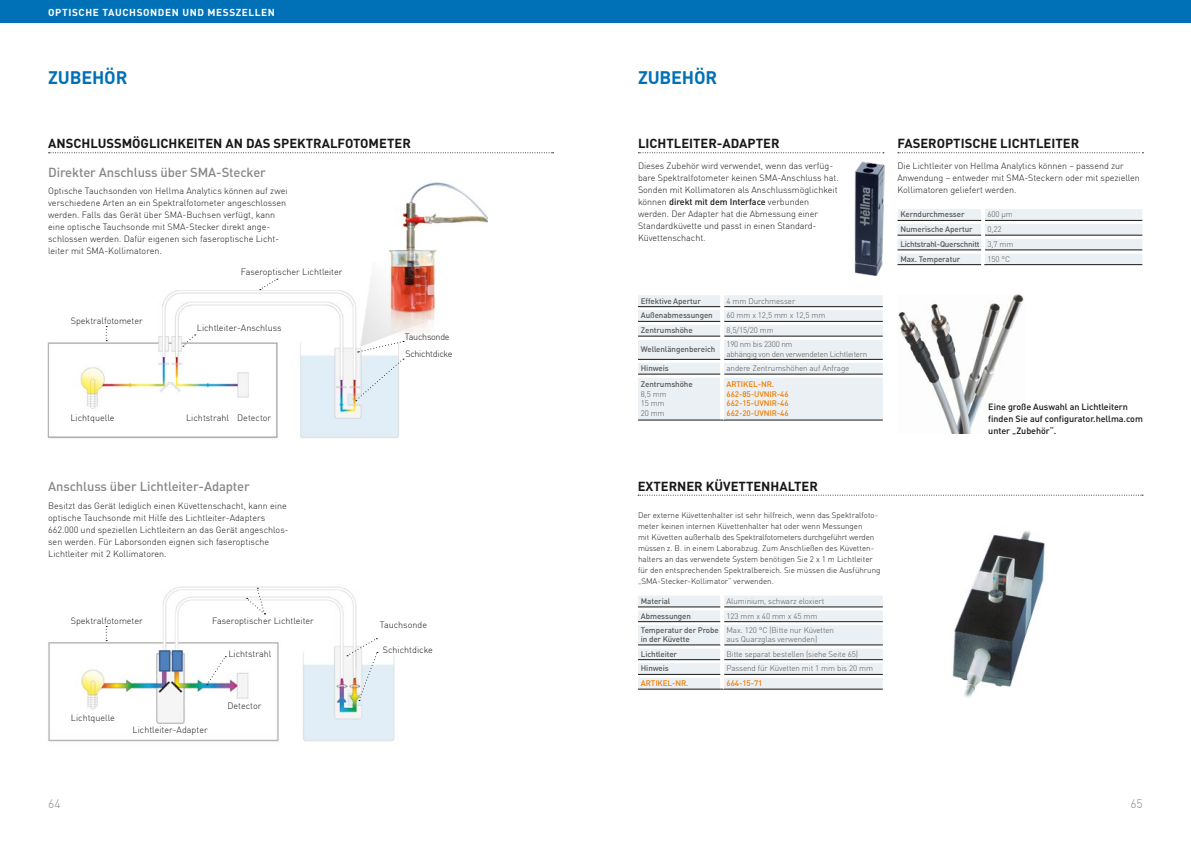
<style>
.page{position:relative;width:1191px;height:842px;background:#fff}
.page>*{position:absolute;margin:0;border:0;box-sizing:border-box;transform-origin:0 0}
.t1{font:700 18px "DIN";letter-spacing:-.01em;color:#0071b6}
.t2{font:700 13px "DIN";color:#181716}
.t3{font:500 13px "DIN";letter-spacing:-.01em;color:#868786}
.t4{font:300 12px "DIN";color:#868786}
.t5{font:700 10px "DIN";letter-spacing:.06em;color:#fff}
.t6{font:300 9px/12px "DIN";color:#181716}
.t7{font:500 9px/12px "DIN";letter-spacing:-.005em;color:#181716}
.t8{font:300 9px/17.2px "DIN";letter-spacing:-.03em;color:#181716}
.t9{font:300 8px/11px "DIN";color:#181716}
.t10{font:300 8px/9.5px "DIN";letter-spacing:-.01em;color:#565655}
.t11{font:500 8px/9.5px "DIN";letter-spacing:-.01em;color:#565655}
.t12{font:500 8px/9.5px "DIN";letter-spacing:-.01em;color:#ef7c00}
.t13{font:300 8px/9.5px "DIN";letter-spacing:-.03em;color:#565655}
.t14{font:500 8px/14.7px "DIN";letter-spacing:-.03em;color:#565655}
.s1{font-weight:500}
.s2{font-weight:300}
</style>
<div class="page">
<img style="left:898px;top:294px;width:126px;height:140px">
<img style="left:952px;top:531px;width:93px;height:166px">
<svg style="left:898px;top:152px;width:245px;height:1px"></svg>
<img style="left:47px;top:182px;width:440px;height:257px">
<svg style="left:355px;top:359px;width:49px;height:42px;background:#e3ecf3"></svg>
<svg style="left:358px;top:341px;width:46px;height:12px"></svg>
<svg style="left:183px;top:334px;width:13px;height:13px"></svg>
<svg style="left:106px;top:326px;width:1px;height:15px"></svg>
<div style="left:0;top:0;width:1191px;height:23px;background:#0071b6"></div>
<svg style="left:49px;top:152px;width:504px;height:1px"></svg>
<svg style="left:638px;top:152px;width:246px;height:1px"></svg>
<img style="left:48px;top:586px;width:347px;height:156px">
<div style="left:383px;top:647px;width:58px;height:7px;background:#fff"></div>
<svg style="left:638px;top:295px;width:244px;height:126px;background:#e3e7eb"></svg>
<svg style="left:897px;top:209px;width:245px;height:56px"></svg>
<img style="left:854px;top:161px;width:31px;height:116px">
<svg style="left:246px;top:588px;width:19px;height:26px"></svg>
<svg style="left:207px;top:656px;width:19px;height:29px"></svg>
<svg style="left:347px;top:638px;width:31px;height:63px"></svg>
<svg style="left:260px;top:279px;width:18px;height:11px"></svg>
<svg style="left:106px;top:626px;width:1px;height:15px"></svg>
<svg style="left:638px;top:596px;width:244px;height:94px"></svg>
<svg style="left:638px;top:495px;width:505px;height:1px"></svg>
<p class="t5" style="left:48px;top:5px;width:228px">OPTISCHE TAUCHSONDEN UND MESSZELLEN</p>
<h1 class="t1" style="left:48px;top:65px;width:81px">ZUBEHÖR</h1>
<h2 class="t2" style="left:48px;top:135px;width:364px">ANSCHLUSSMÖGLICHKEITEN AN DAS SPEKTRALFOTOMETER</h2>
<h2 class="t3" style="left:48px;top:164px;width:219px">Direkter Anschluss über SMA-Stecker</h2>
<p class="t6" style="left:48px;top:185px;width:241px">Optische Tauchsonden von Hellma Analytics können auf zwei verschiedene Arten an ein Spektralfotometer angeschlossen werden. Falls das Gerät über SMA-Buchsen verfügt, kann eine optische Tauchsonde mit SMA-Stecker direkt ange&shy;schlossen werden. Dafür eigenen sich faseroptische Licht&shy;leiter mit SMA-Kollimatoren.</p>
<p class="t6" style="left:71px;top:314px;width:74px">Spektralfotometer</p>
<p class="t6" style="left:241px;top:266px;width:103px">Faseroptischer Lichtleiter</p>
<p class="t6" style="left:197px;top:322px;width:86px">Lichtleiter-Anschluss</p>
<p class="t6" style="left:70px;top:412px;width:45px">Lichtquelle</p>
<p class="t6" style="left:186px;top:412px;width:87px">Lichtstrahl Detector</p>
<h2 class="t3" style="left:48px;top:478px;width:203px">Anschluss über Lichtleiter-Adapter</h2>
<p class="t6" style="left:48px;top:499px;width:242px">Besitzt das Gerät lediglich einen Küvettenschacht, kann eine optische Tauchsonde mit Hilfe des Lichtleiter-Adapters 662.000 und speziellen Lichtleitern an das Gerät angeschlos&shy;sen werden. Für Laborsonden eignen sich faseroptische Lichtleiter mit 2 Kollimatoren.</p>
<p class="t6" style="left:71px;top:614px;width:74px">Spektralfotometer</p>
<p class="t6" style="left:71px;top:712px;width:45px">Lichtquelle</p>
<p class="t6" style="left:212px;top:614px;width:103px">Faseroptischer Lichtleiter</p>
<p class="t6" style="left:228px;top:648px;width:44px">Lichtstrahl</p>
<p class="t6" style="left:227px;top:700px;width:36px">Detector</p>
<p class="t6" style="left:133px;top:724px;width:77px">Lichtleiter-Adapter</p>
<p class="t8" style="left:405px;top:328px;width:49px">Tauchsonde<br>Schichtdicke</p>
<p class="t6" style="left:380px;top:619px;width:49px">Tauchsonde</p>
<p class="t6" style="left:383px;top:644px;width:52px">Schichtdicke</p>
<h1 class="t1" style="left:638px;top:65px;width:81px">ZUBEHÖR</h1>
<h2 class="t2" style="left:638px;top:135px;width:143px">LICHTLEITER-ADAPTER</h2>
<p class="t6" style="left:638px;top:159px;width:202px">Dieses Zubehör wird verwendet, wenn das verfüg&shy;bare Spektralfotometer keinen SMA-Anschluss hat.<br>Sonden mit Kollimatoren als Anschlussmöglichkeit können <span class="s1">direkt mit dem Interface</span> verbunden werden. Der Adapter hat die Abmessung einer Standardküvette und passt in einen Standard-Küvettenschacht.</p>
<p class="t11" style="left:641px;top:296px;width:61px">Effektive Apertur</p>
<p class="t10" style="left:726px;top:296px;width:70px">4 mm Durchmesser</p>
<p class="t11" style="left:641px;top:310px;width:73px">Außenabmessungen</p>
<p class="t10" style="left:726px;top:311px;width:100px">60 mm x 12,5 mm x 12,5 mm</p>
<p class="t11" style="left:641px;top:325px;width:53px">Zentrumshöhe</p>
<p class="t10" style="left:726px;top:325px;width:49px">8,5/15/20 mm</p>
<p class="t11" style="left:641px;top:344px;width:76px">Wellenlängenbereich</p>
<p class="t13" style="left:726px;top:340px;width:142px">190 nm bis 2300 nm<br>abhängig von den verwendeten Lichtleitern</p>
<p class="t11" style="left:641px;top:363px;width:30px">Hinweis</p>
<p class="t10" style="left:726px;top:363px;width:124px">andere Zentrumshöhen auf Anfrage</p>
<p class="t11" style="left:641px;top:379px;width:53px">Zentrumshöhe</p>
<p class="t10" style="left:641px;top:389px;width:27px">8,5 mm<br>15 mm<br>20 mm</p>
<p class="t12" style="left:726px;top:379px;width:64px">ARTIKEL-NR.<br>662-85-UVNIR-46<br>662-15-UVNIR-46<br>662-20-UVNIR-46</p>
<h2 class="t2" style="left:637px;top:477px;width:182px">EXTERNER KÜVETTENHALTER</h2>
<p class="t9" style="left:638px;top:509px;width:244px">Der externe Küvettenhalter ist sehr hilfreich, wenn das Spektralfoto&shy;meter keinen internen Küvettenhalter hat oder wenn Messungen<br>mit Küvetten außerhalb des Spektralfotometers durchgeführt werden müssen z. B. in einem Laborabzug. Zum Anschließen des Küvetten&shy;halters an das verwendete System benötigen Sie 2 x 1 m Lichtleiter für den entsprechenden Spektralbereich. Sie müssen die Ausführung „SMA-Stecker-Kollimator” verwenden.</p>
<p class="t11" style="left:641px;top:596px;width:31px">Material</p>
<p class="t10" style="left:726px;top:596px;width:99px">Aluminium, schwarz eloxiert</p>
<p class="t11" style="left:641px;top:611px;width:52px">Abmessungen</p>
<p class="t10" style="left:726px;top:611px;width:92px">123 mm x 40 mm x 45 mm</p>
<p class="t11" style="left:641px;top:625px;width:79px">Temperatur der Probe in der Küvette</p>
<p class="t10" style="left:726px;top:625px;width:109px">Max. 120 °C (Bitte nur Küvetten aus Quarzglas verwenden)</p>
<p class="t11" style="left:641px;top:649px;width:38px">Lichtleiter</p>
<p class="t10" style="left:726px;top:649px;width:133px">Bitte separat bestellen (siehe Seite 65)</p>
<p class="t11" style="left:641px;top:663px;width:30px">Hinweis</p>
<p class="t10" style="left:726px;top:664px;width:148px">Passend für Küvetten mit 1 mm bis 20 mm</p>
<p class="t12" style="left:641px;top:678px;width:49px">ARTIKEL-NR.</p>
<p class="t12" style="left:726px;top:678px;width:38px">664-15-71</p>
<h2 class="t2" style="left:897px;top:135px;width:183px">FASEROPTISCHE LICHTLEITER</h2>
<p class="t6" style="left:897px;top:159px;width:244px">Die Lichtleiter von Hellma Analytics können – passend zur<br>Anwendung – entweder mit SMA-Steckern oder mit speziellen<br>Kollimatoren geliefert werden.</p>
<p class="t11" style="left:900px;top:209px;width:66px">Kerndurchmesser</p>
<p class="t10" style="left:987px;top:210px;width:27px">600 µ m</p>
<p class="t11" style="left:900px;top:224px;width:74px">Numerische Apertur</p>
<p class="t14" style="left:900px;top:222px;width:114px;text-indent:87px"><span class="s2">0,22<br></span>Lichtstrahl-Querschnitt <span class="s2">3,7 mm<br></span>Max. Temperatur</p>
<p class="t10" style="left:987px;top:254px;width:24px">150 °C</p>
<p class="t7" style="left:988px;top:401px;width:156px">Eine große Auswahl an Lichtleitern finden Sie auf configurator.hellma.com unter „Zubehör“.</p>
<h3 class="t4" style="left:48px;top:796px;width:14px">64</h3>
<h3 class="t4" style="left:1130px;top:796px;width:14px">65</h3>
</div>
